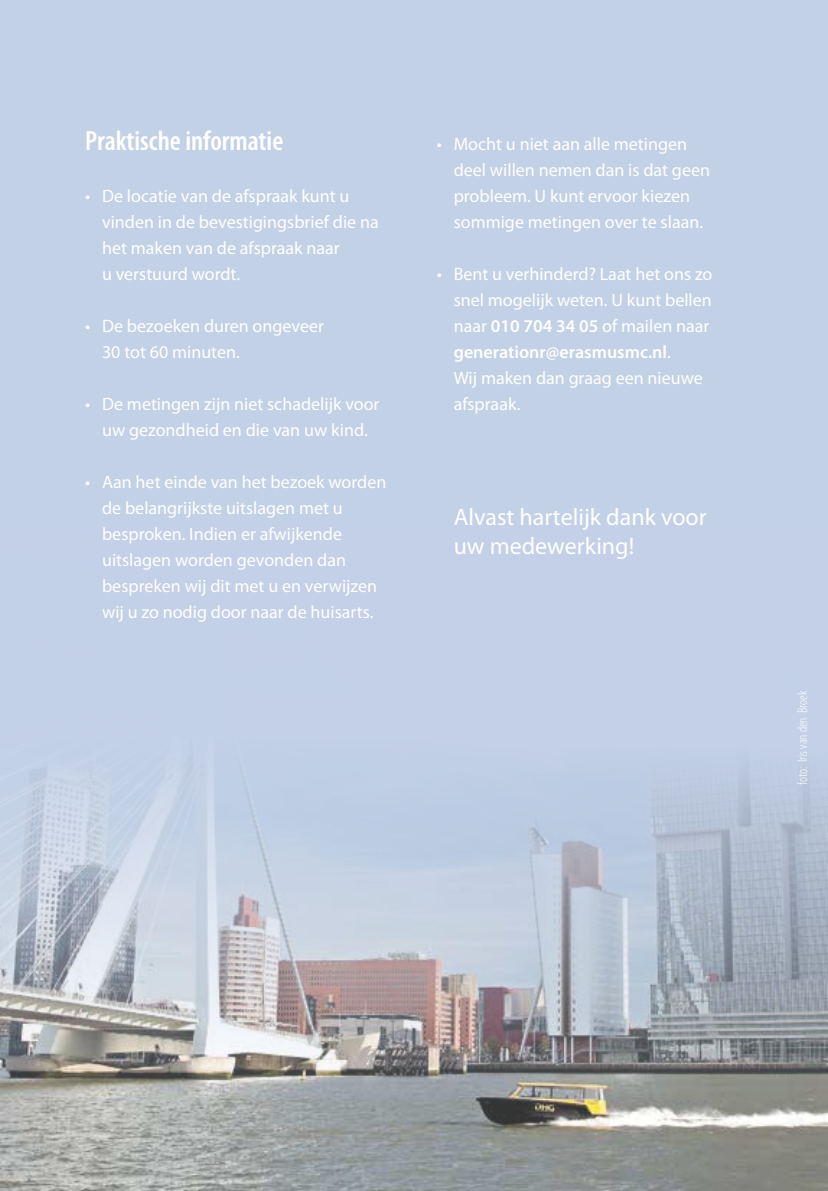
<style>
.page{position:relative;width:828px;height:1191px;background:#c3d1e7}
.page>*{position:absolute;margin:0;border:0;box-sizing:border-box;transform-origin:0 0}
.t1{font:600 condensed 28px "Myriad Pro";color:#fff}
.t2{font:24px/28.8px "Myriad Pro";color:#fff}
.t3{font:18px/26px "Myriad Pro";color:#fff}
.t4{font:300 condensed 14px "Myriad Pro";color:#fff}
.s1{font-weight:600}
</style>
<div class="page">
<img style="left:0;top:770px;width:828px;height:421px">
<h1 class="t1" style="left:85px;top:125px;width:200px">Praktische informatie</h1>
<p class="t3" style="left:102px;top:183px;width:278px;text-indent:-17px">• De locatie van de afspraak kunt u vinden in de bevestigingsbrief die na het maken van de afspraak naar<br>u verstuurd wordt.</p>
<p class="t3" style="left:102px;top:313px;width:223px;text-indent:-17px">• De bezoeken duren ongeveer<br>30 tot 60 minuten.</p>
<p class="t3" style="left:85px;top:391px;width:296px;text-align:center">• De metingen zijn niet schadelijk voor uw gezondheid en die van uw kind.</p>
<p class="t3" style="left:102px;top:469px;width:286px;text-indent:-17px">• Aan het einde van het bezoek worden de belangrijkste uitslagen met u besproken. Indien er afwijkende uitslagen worden gevonden dan bespreken wij dit met u en verwijzen wij u zo nodig door naar de huisarts.</p>
<p class="t3" style="left:454px;top:131px;width:258px;text-indent:-17px">• Mocht u niet aan alle metingen deel willen nemen dan is dat geen probleem. U kunt ervoor kiezen sommige metingen over te slaan.</p>
<p class="t3" style="left:454px;top:261px;width:260px;text-indent:-17px">• Bent u verhinderd? Laat het ons zo snel mogelijk weten. U kunt bellen naar <span class="s1">010 704 34 05</span> of mailen naar <span class="s1">generationr@erasmusmc.nl</span>.<br>Wij maken dan graag een nieuwe afspraak.</p>
<h2 class="t2" style="left:454px;top:503px;width:254px">Alvast hartelijk dank voor uw medewerking!</h2>
<p class="t4" style="left:795px;top:784px;width:95px;rotate:-90deg">foto: Iris van den Broek</p>
</div>
